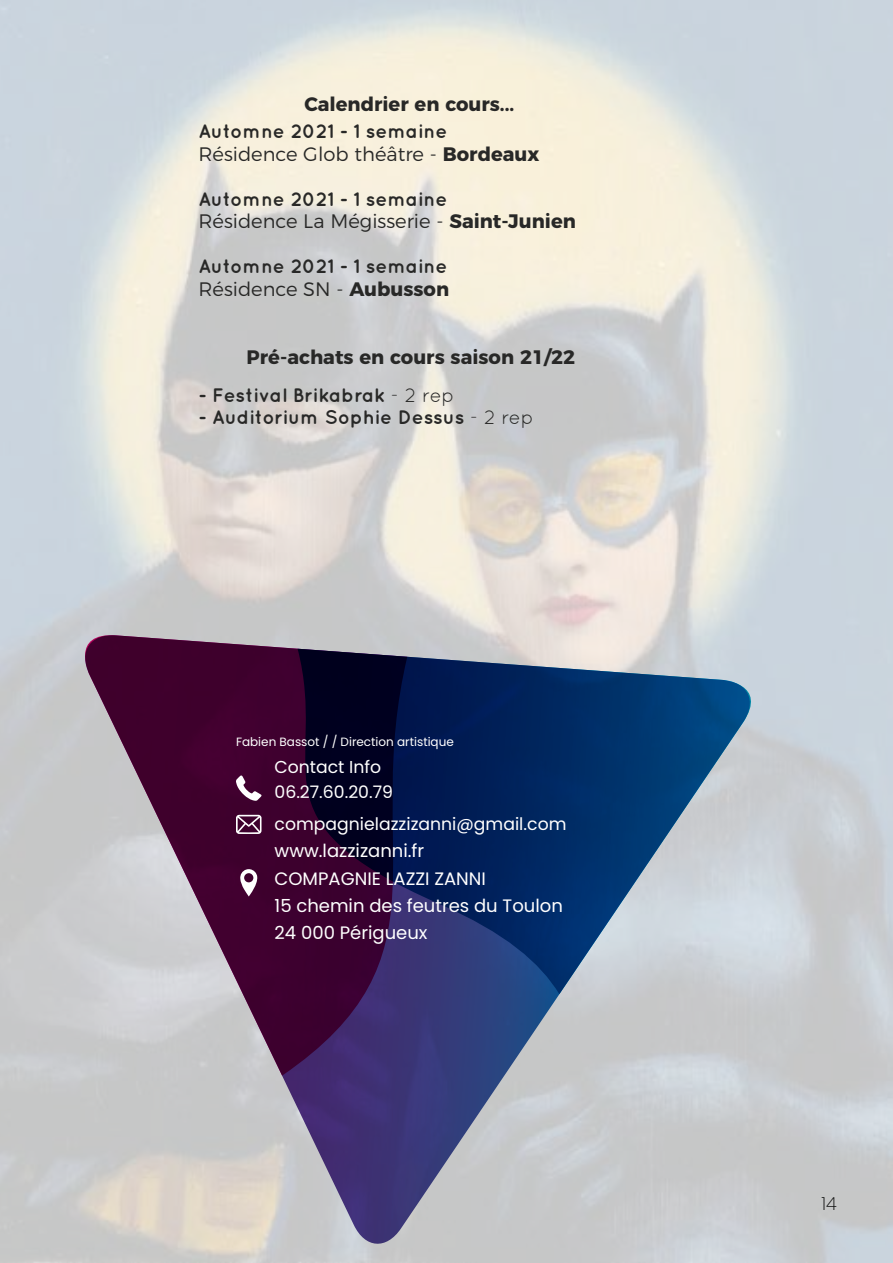
<style>
.page{position:relative;width:893px;height:1263px;background:#fff}
.page>*{position:absolute;margin:0;border:0;box-sizing:border-box;transform-origin:0 0}
.t1{font:700 19.5px "Quicksand";color:#282827}
.t2{font:300 19.5px "Montserrat";color:#282827}
.t3{font:700 19.5px "Montserrat";color:#282827}
.t4{font:18px/27.5px "Poppins";color:#fff}
.t5{font:200 18px "Poppins";color:#000}
.t6{font:17.25px "Poppins";color:#fff}
.t7{font:12px "Poppins";color:#fff}
.s1{font-weight:700}
.s2{font-weight:400}
</style>
<div class="page">
<svg style="left:78px;top:633px;width:675px;height:617px;background:#b0b0bc"></svg>
<svg style="left:455px;top:649px;width:299px;height:345px;background:#48668e"></svg>
<svg style="left:80px;top:632px;width:375px;height:443px;background:#5b4365"></svg>
<svg style="left:236px;top:815px;width:25px;height:19px"></svg>
<svg style="left:240px;top:869px;width:17px;height:27px"></svg>
<svg style="left:236px;top:775px;width:26px;height:26px"></svg>
<p class="t3" style="left:304px;top:88px;width:211px">Calendrier en cours...</p>
<p class="t1" style="left:198px;top:119px;width:250px">Automne 2021 - 1 semaine</p>
<p class="t2" style="left:198px;top:138px;width:342px">Résidence Glob théâtre - <span class="s1">Bordeaux</span></p>
<p class="t1" style="left:198px;top:187px;width:250px">Automne 2021 - 1 semaine</p>
<p class="t2" style="left:198px;top:206px;width:379px">Résidence La Mégisserie - <span class="s1">Saint-Junien</span></p>
<p class="t1" style="left:198px;top:254px;width:250px">Automne 2021 - 1 semaine</p>
<p class="t2" style="left:198px;top:273px;width:252px">Résidence SN - <span class="s1">Aubusson</span></p>
<p class="t3" style="left:247px;top:341px;width:330px">Pré-achats en cours saison 21/22</p>
<p class="t1" style="left:198px;top:383px;width:257px">- Festival Brikabrak <span class="s2">- 2 rep</span></p>
<p class="t1" style="left:198px;top:406px;width:337px">- Auditorium Sophie Dessus <span class="s2">- 2 rep</span></p>
<p class="t7" style="left:236px;top:735px;width:219px">Fabien Bassot / / Direction artistique</p>
<p class="t6" style="left:274px;top:757px;width:108px">Contact Info</p>
<p class="t6" style="left:275px;top:782px;width:120px">06.27.60.20.79</p>
<p class="t6" style="left:275px;top:813px;width:293px">compagnielazzizanni@gmail.com</p>
<p class="t4" style="left:275px;top:836px;width:290px">www.lazzizanni.fr<br>COMPAGNIE LAZZI ZANNI<br>15 chemin des feutres du Toulon<br>24 000 Périgueux</p>
<p class="t5" style="left:821px;top:1193px;width:17px">14</p>
</div>
